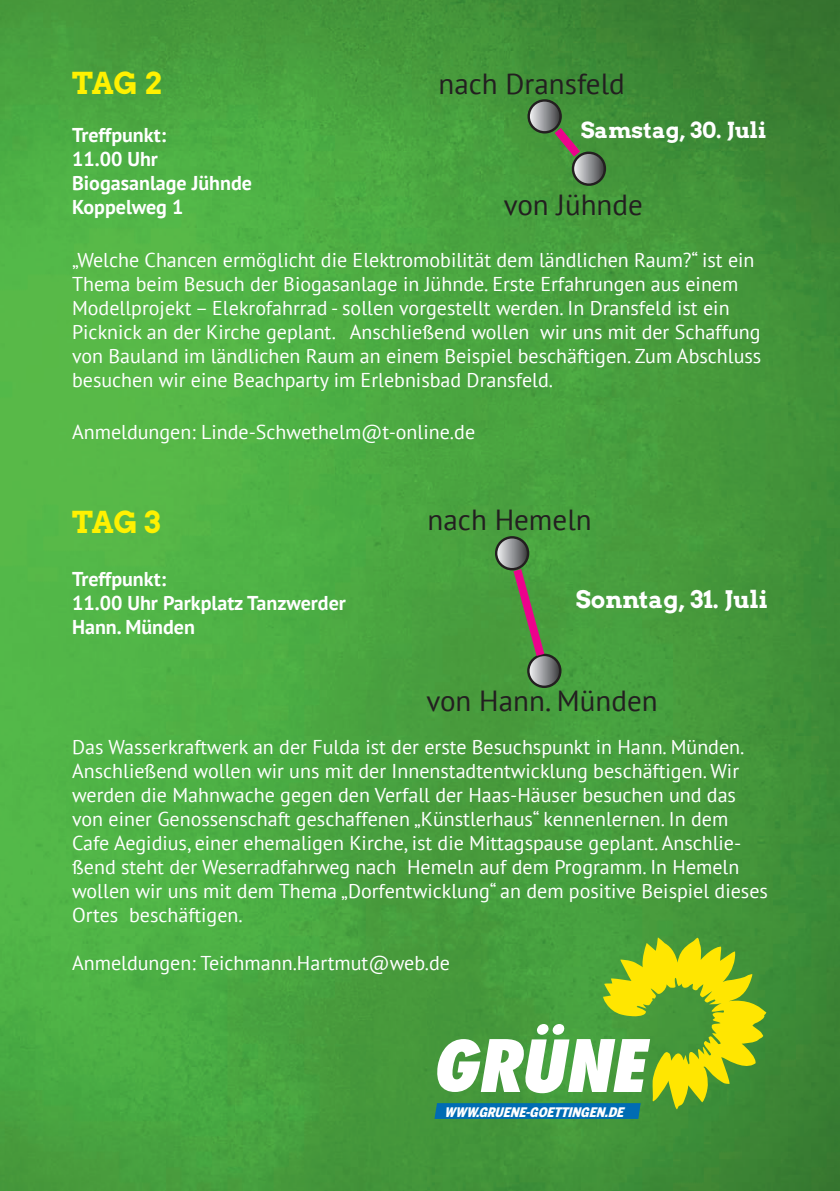
<style>
.page{position:relative;width:840px;height:1191px;background:#fff}
.page>*{position:absolute;margin:0;border:0;box-sizing:border-box;transform-origin:0 0}
.t1{font:30px "Arvo Gr 00 F Cn";letter-spacing:-.025em;color:#fff101}
.t2{font:29px "PT Sans";color:#231f20}
.t3{font:24px "Arvo Gr 00 F Cn";color:#fff}
.t4{font:22px "Arvo Gr 00 F Cn";color:#fff}
.t5{font:20px/24px "PT Sans";color:#fff}
.t6{font:700 20px/24px "PT Sans";color:#fff}
.t7{font:italic 900 13px "Benton Sans Cond";color:#fff}
</style>
<div class="page">
<img style="left:0;top:0;width:839px;height:1191px">
<svg style="left:434px;top:937px;width:332px;height:182px;background:#7bb251"></svg>
<svg style="left:528px;top:100px;width:32px;height:32px"></svg>
<div style="left:527px;top:99px;width:34px;height:34px;border:2px solid #231f20;border-radius:50%"></div>
<svg style="left:572px;top:153px;width:32px;height:32px"></svg>
<div style="left:571px;top:152px;width:34px;height:34px;border:2px solid #231f20;border-radius:50%"></div>
<svg style="left:528px;top:655px;width:32px;height:32px"></svg>
<div style="left:527px;top:653px;width:34px;height:35px;border:2px solid #231f20;border-radius:50%"></div>
<svg style="left:507px;top:560px;width:43px;height:105px;background:#64824d"></svg>
<svg style="left:546px;top:119px;width:42px;height:46px;background:#617e4e"></svg>
<svg style="left:496px;top:537px;width:32px;height:32px"></svg>
<div style="left:494px;top:536px;width:35px;height:34px;border:2px solid #231f20;border-radius:50%"></div>
<p class="t1" style="left:72px;top:62px;width:91px">TAG 2</p>
<p class="t6" style="left:72px;top:122px;width:181px">Treffpunkt:<br>11.00 Uhr<br>Biogasanlage Jühnde<br>Koppelweg 1</p>
<p class="t5" style="left:72px;top:247px;width:690px">„Welche Chancen ermöglicht die Elektromobilität dem ländlichen Raum?“ ist ein Thema beim Besuch der Biogasanlage in Jühnde. Erste Erfahrungen aus einem Modellprojekt – Elekrofahrrad - sollen vorgestellt werden. In Dransfeld ist ein Picknick an der Kirche geplant. Anschließend wollen wir uns mit der Schaffung von Bauland im ländlichen Raum an einem Beispiel beschäftigen. Zum Abschluss besuchen wir eine Beachparty im Erlebnisbad Dransfeld.</p>
<p class="t5" style="left:72px;top:420px;width:404px">Anmeldungen: Linde-Schwethelm@t-online.de</p>
<p class="t2" style="left:438px;top:65px;width:188px">nach Dransfeld</p>
<p class="t4" style="left:581px;top:114px;width:187px">Samstag, 30. Juli</p>
<p class="t2" style="left:503px;top:186px;width:141px">von Jühnde</p>
<p class="t1" style="left:72px;top:501px;width:90px">TAG 3</p>
<p class="t6" style="left:72px;top:566px;width:275px">Treffpunkt:<br>11.00 Uhr Parkplatz Tanzwerder<br>Hann. Münden</p>
<p class="t2" style="left:427px;top:501px;width:165px">nach Hemeln</p>
<p class="t3" style="left:575px;top:582px;width:193px">Sonntag, 31. Juli</p>
<p class="t2" style="left:426px;top:682px;width:233px">von Hann. Münden</p>
<p class="t5" style="left:72px;top:734px;width:697px">Das Wasserkraftwerk an der Fulda ist der erste Besuchspunkt in Hann. Münden.<br>Anschließend wollen wir uns mit der Innenstadtentwicklung beschäftigen. Wir werden die Mahnwache gegen den Verfall der Haas-Häuser besuchen und das von einer Genossenschaft geschaffenen „Künstlerhaus“ kennenlernen. In dem Cafe Aegidius, einer ehemaligen Kirche, ist die Mittagspause geplant. Anschlie&shy;ßend steht der Weserradfahrweg nach Hemeln auf dem Programm. In Hemeln wollen wir uns mit dem Thema „Dorfentwicklung“ an dem positive Beispiel dieses Ortes beschäftigen.</p>
<p class="t5" style="left:72px;top:950px;width:379px">Anmeldungen: Teichmann.Hartmut@web.de</p>
<p class="t7" style="left:444px;top:1104px;width:184px">WWW.GRUENE-GOETTINGEN.DE</p>
</div>
